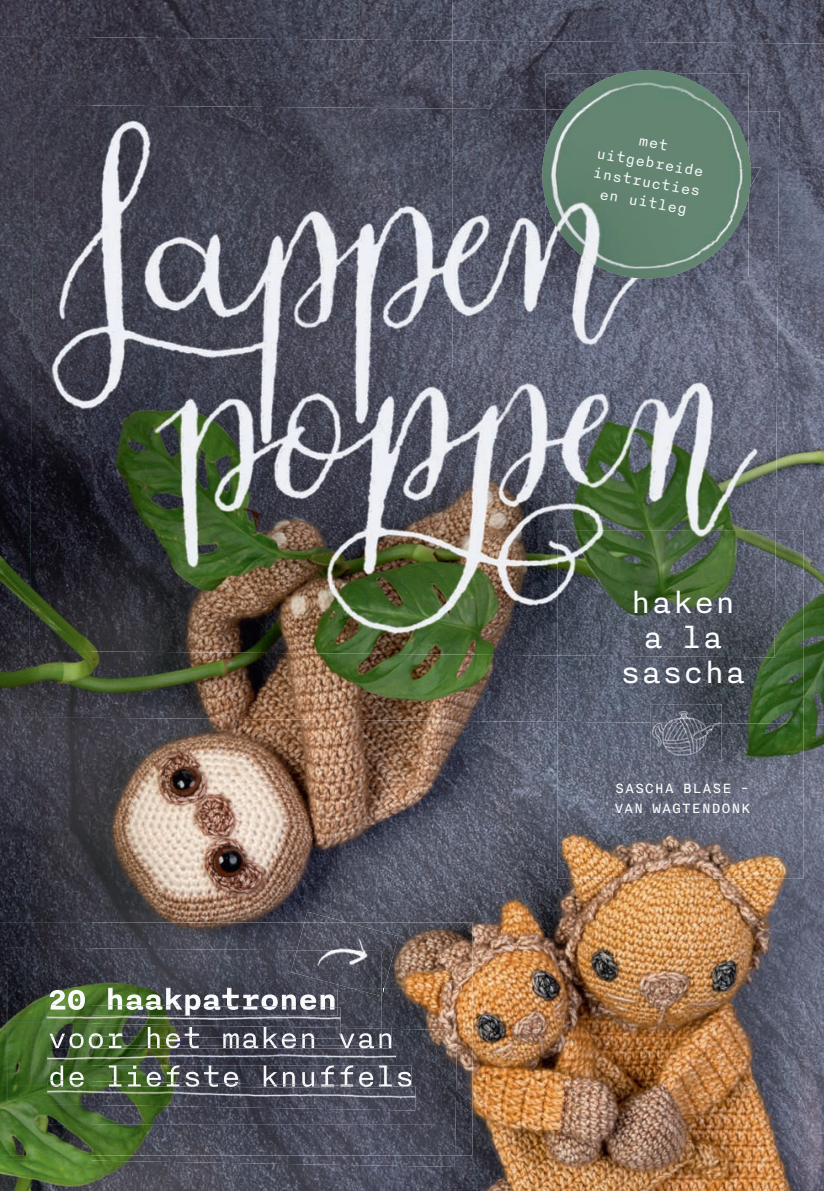
<style>
.page{position:relative;width:824px;height:1191px;background:#fff}
.page>*{position:absolute;margin:0;border:0;box-sizing:border-box;transform-origin:0 0}
.t1{font:35px/35px "Nitti";color:#fbfcfd;text-align:center}
.t2{font:16.45px/19.8px "Nitti";color:#f5f7fa;text-align:center}
.t3{font:16.45px/19.8px "Nitti";color:#fbfcfd}
</style>
<div class="page">
<img style="left:0;top:0;width:823px;height:1191px">
<img style="left:0;top:922px;width:472px;height:58px">
<img style="left:0;top:980px;width:8px;height:175px">
<img style="left:398px;top:980px;width:74px;height:59px">
<img style="left:457px;top:1039px;width:15px;height:116px">
<img style="left:304px;top:912px;width:43px;height:10px">
<img style="left:297px;top:922px;width:101px;height:66px">
<img style="left:6px;top:1155px;width:448px;height:12px">
<img style="left:6px;top:1030px;width:451px;height:125px">
<img style="left:381px;top:988px;width:55px;height:41px">
<svg style="left:381px;top:1027px;width:10px;height:2px"></svg>
<svg style="left:381px;top:988px;width:3px;height:8px"></svg>
<img style="left:7px;top:1029px;width:429px;height:95px">
<img style="left:381px;top:1029px;width:10px;height:16px">
<img style="left:381px;top:1065px;width:30px;height:20px">
<img style="left:47px;top:1085px;width:368px;height:25px">
<img style="left:380px;top:1085px;width:31px;height:2px">
<img style="left:381px;top:1045px;width:15px;height:20px">
<svg style="left:381px;top:1045px;width:10px;height:3px"></svg>
<img style="left:381px;top:1065px;width:15px;height:4px">
<img style="left:452px;top:0;width:371px;height:41px">
<img style="left:0;top:36px;width:452px;height:125px">
<img style="left:0;top:161px;width:39px;height:556px">
<img style="left:776px;top:368px;width:47px;height:356px">
<img style="left:39px;top:654px;width:518px;height:68px">
<img style="left:452px;top:40px;width:110px;height:69px">
<img style="left:561px;top:41px;width:262px;height:54px">
<img style="left:748px;top:95px;width:75px;height:273px">
<img style="left:619px;top:70px;width:54px;height:4px">
<img style="left:545px;top:74px;width:203px;height:35px">
<img style="left:564px;top:74px;width:165px;height:35px">
<img style="left:29px;top:410px;width:374px;height:244px">
<img style="left:403px;top:350px;width:186px;height:305px">
<img style="left:589px;top:368px;width:187px;height:162px">
<img style="left:31px;top:166px;width:372px;height:245px">
<img style="left:403px;top:108px;width:49px;height:242px">
<img style="left:34px;top:105px;width:369px;height:62px">
<img style="left:452px;top:109px;width:327px;height:259px">
<img style="left:542px;top:150px;width:208px;height:129px">
<img style="left:545px;top:109px;width:19px;height:112px">
<img style="left:729px;top:111px;width:19px;height:110px">
<img style="left:553px;top:221px;width:186px;height:56px">
<img style="left:557px;top:724px;width:246px;height:155px">
<img style="left:557px;top:530px;width:246px;height:194px">
<img style="left:557px;top:530px;width:218px;height:127px">
<img style="left:649px;top:704px;width:72px;height:57px">
<img style="left:8px;top:948px;width:342px;height:40px">
<img style="left:291px;top:950px;width:90px;height:38px">
<img style="left:7px;top:988px;width:374px;height:97px">
<img style="left:340px;top:1027px;width:41px;height:1px">
<img style="left:350px;top:988px;width:31px;height:8px">
<img style="left:7px;top:1022px;width:43px;height:63px">
<img style="left:49px;top:1028px;width:332px;height:17px">
<img style="left:50px;top:1069px;width:330px;height:11px">
<img style="left:47px;top:1080px;width:333px;height:8px">
<img style="left:50px;top:1080px;width:330px;height:7px">
<img style="left:47px;top:1045px;width:334px;height:24px">
<img style="left:49px;top:1045px;width:332px;height:3px">
<img style="left:50px;top:1065px;width:330px;height:4px">
<img style="left:47px;top:1005px;width:293px;height:22px">
<img style="left:50px;top:1005px;width:287px;height:11px">
<img style="left:46px;top:1023px;width:232px;height:13px">
<img style="left:49px;top:1027px;width:291px;height:12px">
<p class="t2" style="left:601px;top:124px;width:110px;rotate:10deg">met uitgebreide instructies en uitleg</p>
<h1 class="t1" style="left:619px;top:586px;width:127px">haken a la sascha</h1>
<p class="t3" style="left:613px;top:779px;width:138px">SASCHA BLASE -<br>VAN WAGTENDONK</p>
</div>
